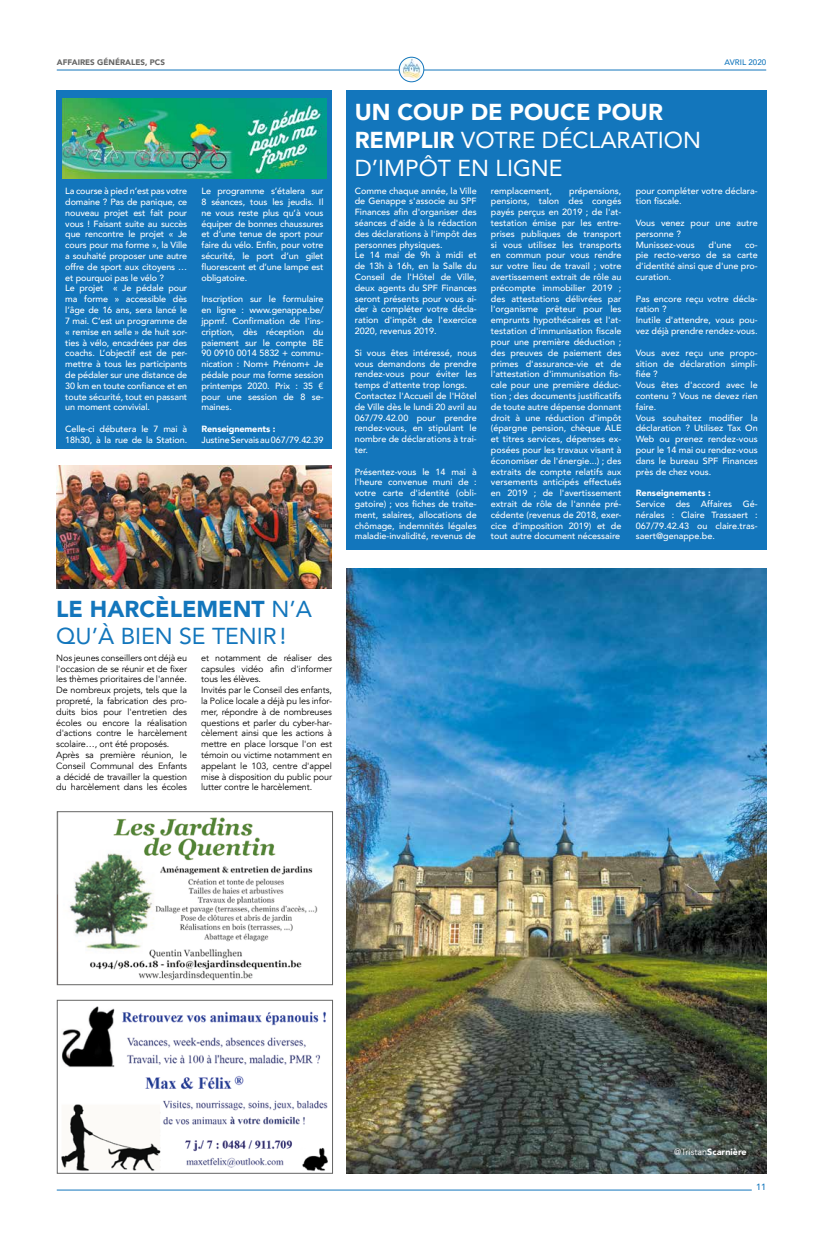
<style>
.page{position:relative;width:823px;height:1248px;background:#fff}
.page>*{position:absolute;margin:0;border:0;box-sizing:border-box;transform-origin:0 0}
.t1{font:23px/27.6px "Avenir";color:#fff}
.t2{font:23px/27.6px "Avenir";color:#1376bc}
.t3{font:500 9px/10.8px "Avenir";color:#fff}
.t4{font:9px/10.8px "Avenir";letter-spacing:-.01em;color:#000}
.t5{font:900 9px "Avenir";color:#fff}
.t6{font:500 9px "Avenir";color:#1376bc}
.t7{font:900 8px "Avenir";color:#656564}
.t8{font:500 8px "Avenir";color:#1376bc}
.s1{font-weight:900}
.s2{font-weight:400}
</style>
<div class="page">
<hr style="left:57px;top:69px;width:708px;height:1px;background:#1376bc">
<hr style="left:57px;top:1189px;width:694px;height:1px;background:#1376bc">
<img style="left:399px;top:57px;width:24px;height:25px;border-radius:12px">
<div style="left:398px;top:57px;width:26px;height:25px;border:1px solid #1376bc;border-radius:50%"></div>
<img style="left:69px;top:817px;width:249px;height:164px">
<div style="left:57px;top:811px;width:276px;height:174px;border:1px solid #656564"></div>
<img style="left:61px;top:1006px;width:267px;height:165px">
<div style="left:57px;top:999px;width:276px;height:174px;border:1px solid #656564"></div>
<div style="left:57px;top:90px;width:275px;height:358px;background:#1376bc"></div>
<img style="left:62px;top:98px;width:264px;height:80px">
<img style="left:56px;top:465px;width:275px;height:123px">
<div style="left:346px;top:90px;width:419px;height:459px;background:#1376bc"></div>
<img style="left:346px;top:568px;width:419px;height:605px">
<p class="t7" style="left:57px;top:55px;width:110px">AFFAIRES GÉNÉRALES, PCS</p>
<p class="t3" style="left:65px;top:185px;width:123px">La course à pied n’est pas votre domaine ? Pas de panique, ce nouveau projet est fait pour vous ! Faisant suite au succès que rencontre le projet « Je cours pour ma forme », la Ville a souhaité proposer une autre offre de sport aux citoyens … et pourquoi pas le vélo ?<br>Le projet « Je pédale pour ma forme » accessible dès l’âge de 16 ans, sera lancé le<br>7 mai. C’est un programme de « remise en selle » de huit sor&shy;ties à vélo, encadrées par des coachs. L’objectif est de per&shy;mettre à tous les participants de pédaler sur une distance de<br>30 km en toute confiance et en toute sécurité, tout en passant un moment convivial.</p>
<p class="t3" style="left:65px;top:423px;width:123px">Celle-ci débutera le 7 mai à<br>18h30, à la rue de la Station.</p>
<p class="t3" style="left:201px;top:185px;width:123px;text-align:justify">Le programme s’étalera sur 8 séances, tous les jeudis. Il ne vous reste plus qu’à vous équiper de bonnes chaussures et d’une tenue de sport pour faire du vélo. Enfin, pour votre sécurité, le port d’un gilet fluorescent et d’une lampe est obligatoire.</p>
<p class="t3" style="left:201px;top:293px;width:123px;text-align:justify">Inscription sur le formulaire en ligne : www.genappe.be/ jppmf. Confirmation de l'ins&shy;cription, dès réception du paiement sur le compte BE 90 0910 0014 5832 + commu&shy;nication : Nom+ Prénom+ Je pédale pour ma forme session printemps 2020. Prix : 35 € pour une session de 8 se&shy;maines.</p>
<p class="t5" style="left:201px;top:421px;width:75px">Renseignements :</p>
<p class="t3" style="left:201px;top:433px;width:123px">Justine Servais au 067/79.42.39</p>
<h1 class="t2" style="left:56px;top:594px;width:257px"><span class="s1">LE HARCÈLEMENT</span> N’A<br>QU’À BIEN SE TENIR!</h1>
<p class="t4" style="left:56px;top:652px;width:132px">Nos jeunes conseillers ont déjà eu l'occasion de se réunir et de fixer les thèmes prioritaires de l'année.<br>De nombreux projets, tels que la propreté, la fabrication des pro&shy;duits bios pour l'entretien des écoles ou encore la réalisation d'actions contre le harcèlement scolaire…, ont été proposés.<br>Après sa première réunion, le<br>Conseil Communal des Enfants a décidé de travailler la question du harcèlement dans les écoles</p>
<p class="t4" style="left:201px;top:652px;width:132px">et notamment de réaliser des capsules vidéo afin d'informer tous les élèves.<br>Invités par le Conseil des enfants, la Police locale a déjà pu les infor&shy;mer, répondre à de nombreuses questions et parler du cyber-har&shy;cèlement ainsi que les actions à mettre en place lorsque l'on est témoin ou victime notamment en appelant le 103, centre d'appel mise à disposition du public pour lutter contre le harcèlement.</p>
<h1 class="t1" style="left:354px;top:98px;width:347px"><span class="s1">UN COUP DE POUCE POUR<br>REMPLIR</span> VOTRE DÉCLARATION<br>D’IMPÔT EN LIGNE</h1>
<p class="t8" style="left:724px;top:55px;width:43px">AVRIL 2020</p>
<p class="t3" style="left:354px;top:184px;width:123px">Comme chaque année, la Ville de Genappe s'associe au SPF<br>Finances afin d'organiser des séances d'aide à la rédaction des déclarations à l'impôt des personnes physiques.<br>Le 14 mai de 9h à midi et de 13h à 16h, en la Salle du<br>Conseil de l'Hôtel de Ville, deux agents du SPF Finances seront présents pour vous ai&shy;der à compléter votre décla&shy;ration d'impôt de l'exercice<br>2020, revenus 2019.</p>
<p class="t3" style="left:354px;top:346px;width:123px">Si vous êtes intéressé, nous vous demandons de prendre rendez-vous pour éviter les temps d'attente trop longs.<br>Contactez l'Accueil de l'Hôtel de Ville dès le lundi 20 avril au<br>067/79.42.00 pour prendre rendez-vous, en stipulant le nombre de déclarations à trai&shy;ter.</p>
<p class="t3" style="left:354px;top:465px;width:123px;text-align:justify">Présentez-vous le 14 mai à l'heure convenue muni de : votre carte d'identité (obli&shy;gatoire) ; vos fiches de traite&shy;ment, salaires, allocations de chômage, indemnités légales maladie-invalidité, revenus de</p>
<p class="t3" style="left:490px;top:184px;width:132px;text-align:justify;text-indent:78px">prépensions, pensions, talon des congés payés perçus en 2019 ; de l'at&shy;testation émise par les entre&shy;prises publiques de transport si vous utilisez les transports en commun pour vous rendre sur votre lieu de travail ; votre avertissement extrait de rôle au précompte immobilier 2019 ; des attestations délivrées par l'organisme prêteur pour les emprunts hypothécaires et l'at&shy;testation d'immunisation fiscale pour une première déduction ; des preuves de paiement des primes d'assurance-vie et de l'attestation d'immunisation fis&shy;cale pour une première déduc&shy;tion ; des documents justificatifs de toute autre dépense donnant droit à une réduction d'impôt (épargne pension, chèque ALE et titres services, dépenses ex&shy;posées pour les travaux visant à économiser de l'énergie...) ; des extraits de compte relatifs aux versements anticipés effectués en 2019 ; de l'avertissement extrait de rôle de l'année pré&shy;cédente (revenus de 2018, exer&shy;cice d'imposition 2019) et de tout autre document nécessaire</p>
<p class="t3" style="left:635px;top:184px;width:123px">pour compléter votre déclara&shy;tion fiscale.</p>
<p class="t3" style="left:490px;top:184px;width:63px">remplacement,</p>
<p class="t3" style="left:635px;top:217px;width:123px">Vous venez pour une autre personne ?<br>Munissez-vous</p>
<p class="t3" style="left:708px;top:238px;width:25px">d'une</p>
<p class="t3" style="left:635px;top:238px;width:123px;text-align:justify;text-indent:109px">co&shy;pie recto-verso de sa carte d'identité ainsi que d'une pro&shy;curation.</p>
<p class="t3" style="left:635px;top:292px;width:123px">Pas encore reçu votre décla&shy;ration ?<br>Inutile d'attendre, vous pou&shy;vez déjà prendre rendez-vous.</p>
<p class="t3" style="left:635px;top:346px;width:123px">Vous avez reçu une propo&shy;sition de déclaration simpli&shy;fiée ?<br>Vous êtes d'accord avec le contenu ? Vous ne devez rien faire.<br>Vous souhaitez modifier la déclaration ? Utilisez Tax On<br>Web ou prenez rendez-vous pour le 14 mai ou rendez-vous dans le bureau SPF Finances près de chez vous.</p>
<p class="t5" style="left:635px;top:485px;width:77px">Renseignements :</p>
<p class="t3" style="left:635px;top:498px;width:123px;text-align:justify">Service des Affaires Gé&shy;nérales : Claire Trassaert :<br>067/79.42.43 ou claire.tras&shy;saert@genappe.be.</p>
<p class="t5" style="left:673px;top:1143px;width:74px"><span class="s2">@Tristan</span>Scarnière</p>
<p class="t6" style="left:755px;top:1179px;width:12px">11</p>
</div>
